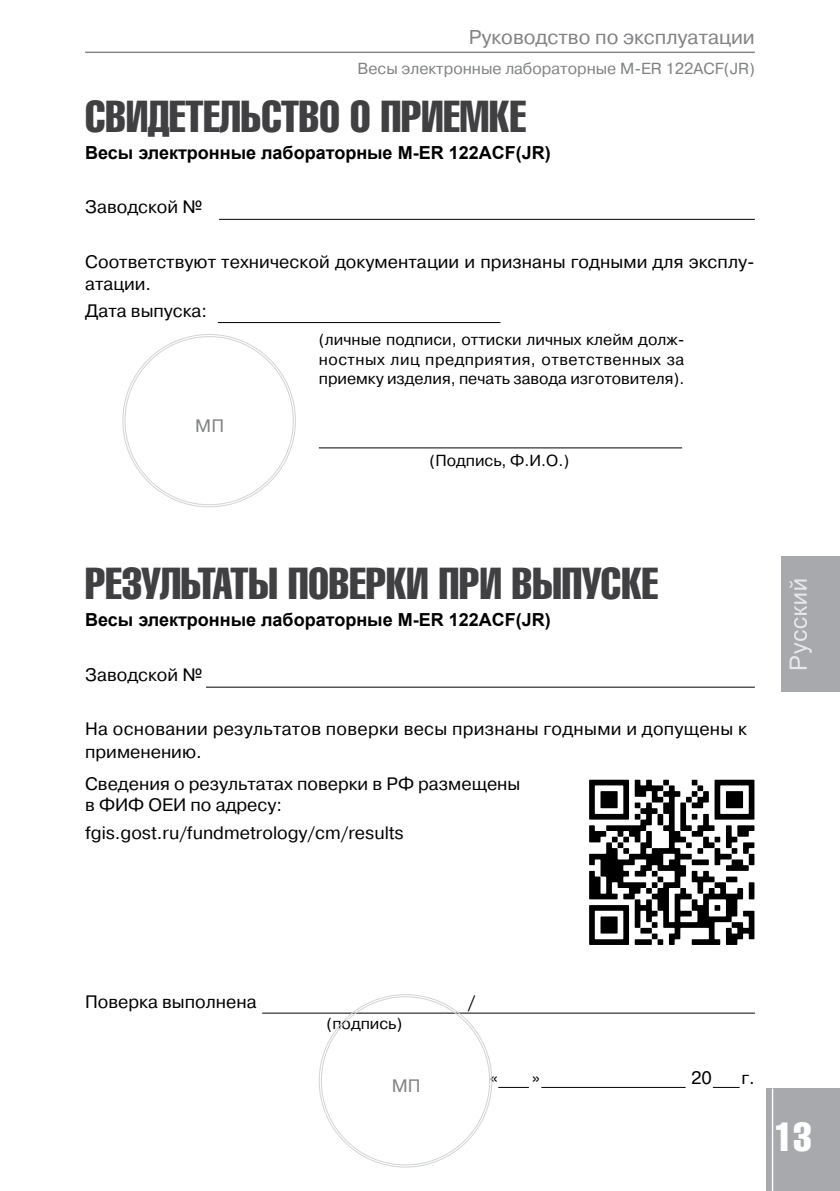
<style>
.page{position:relative;width:840px;height:1191px;background:#fff}
.page>*{position:absolute;margin:0;border:0;box-sizing:border-box;transform-origin:0 0}
.t1{font:44px "AG Letterica Compressed C";color:#404042}
.t2{font:40px "AG Letterica Compressed C";color:#fff}
.t3{font:20px "Pragmatica C";color:#808284}
.t4{font:18px/21.6px "Pragmatica";color:#000}
.t5{font:700 18px "Arial";color:#000}
.t6{font:18px "Pragmatica";color:#808284}
.t7{font:16px/19.2px "Pragmatica";color:#000;text-align:justify}
.t8{font:16px "Pragmatica C";color:#808284}
</style>
<div class="page">
<hr style="left:85px;top:52px;width:669px;height:1px;background:#808284">
<div style="left:765px;top:1088px;width:74px;height:103px;background:#a7a9ac"></div>
<div style="left:780px;top:557px;width:59px;height:135px;background:#a7a9ac"></div>
<svg style="left:789px;top:579px;width:22px;height:90px"></svg>
<hr style="left:771px;top:1088px;width:1px;height:103px;background:#fff">
<hr style="left:219px;top:219px;width:535px;height:1px;background:#000">
<hr style="left:218px;top:322px;width:282px;height:1px;background:#000">
<hr style="left:319px;top:447px;width:362px;height:1px;background:#000">
<hr style="left:206px;top:687px;width:548px;height:1px;background:#000">
<hr style="left:262px;top:1012px;width:492px;height:1px;background:#000">
<svg style="left:589px;top:779px;width:165px;height:166px"></svg>
<div style="left:748px;top:882px;width:6px;height:17px;background:#000"></div>
<hr style="left:498px;top:1087px;width:30px;height:1px;background:#000">
<svg style="left:712px;top:1087px;width:27px;height:1px"></svg>
<hr style="left:541px;top:1087px;width:144px;height:1px;background:#000">
<p class="t3" style="left:468px;top:26px;width:287px">Руководство по эксплуатации</p>
<p class="t8" style="left:357px;top:60px;width:398px">Весы электронные лабораторные M-ER 122ACF(JR)</p>
<h1 class="t1" style="left:85px;top:92px;width:442px">Свидетельство о приемке</h1>
<p class="t5" style="left:85px;top:140px;width:467px">Весы электронные лабораторные M-ER 122ACF(JR)</p>
<p class="t4" style="left:85px;top:197px;width:119px">Заводской №</p>
<p class="t4" style="left:85px;top:251px;width:670px">Соответствуют технической документации и признаны годными для эксплу&shy;атации.</p>
<p class="t4" style="left:85px;top:300px;width:123px">Дата выпуска:</p>
<p class="t6" style="left:195px;top:414px;width:30px">МП</p>
<p class="t7" style="left:319px;top:331px;width:367px">(личные подписи, оттиски личных клейм долж&shy;ностных лиц предприятия, ответственных за приемку изделия, печать завода изготовителя).</p>
<p class="t7" style="left:429px;top:451px;width:141px">(Подпись, Ф.И.О.)</p>
<h1 class="t1" style="left:85px;top:559px;width:574px">РЕЗУЛЬТАТЫ ПОВЕРКИ ПРИ ВЫПУСКЕ</h1>
<p class="t5" style="left:85px;top:607px;width:467px">Весы электронные лабораторные M-ER 122ACF(JR)</p>
<p class="t4" style="left:85px;top:664px;width:119px">Заводской №</p>
<p class="t4" style="left:85px;top:718px;width:663px;line-height:22.8px">На основании результатов поверки весы признаны годными и допущены к применению.</p>
<p class="t4" style="left:85px;top:773px;width:436px">Сведения о результатах поверки в РФ размещены в ФИФ ОЕИ по адресу:</p>
<p class="t4" style="left:85px;top:822px;width:320px">fgis.gost.ru/fundmetrology/cm/results</p>
<p class="t4" style="left:85px;top:991px;width:173px">Поверка выполнена</p>
<p class="t4" style="left:467px;top:991px;width:9px">/</p>
<p class="t7" style="left:326px;top:1014px;width:77px">(подпись)</p>
<p class="t6" style="left:391px;top:1074px;width:30px">МП</p>
<p class="t4" style="left:489px;top:1067px;width:10px">«</p>
<p class="t4" style="left:531px;top:1067px;width:10px">»</p>
<p class="t4" style="left:690px;top:1067px;width:22px">20</p>
<p class="t4" style="left:741px;top:1067px;width:15px">г.</p>
<h2 class="t2" style="left:774px;top:1115px;width:39px">13</h2>
</div>
